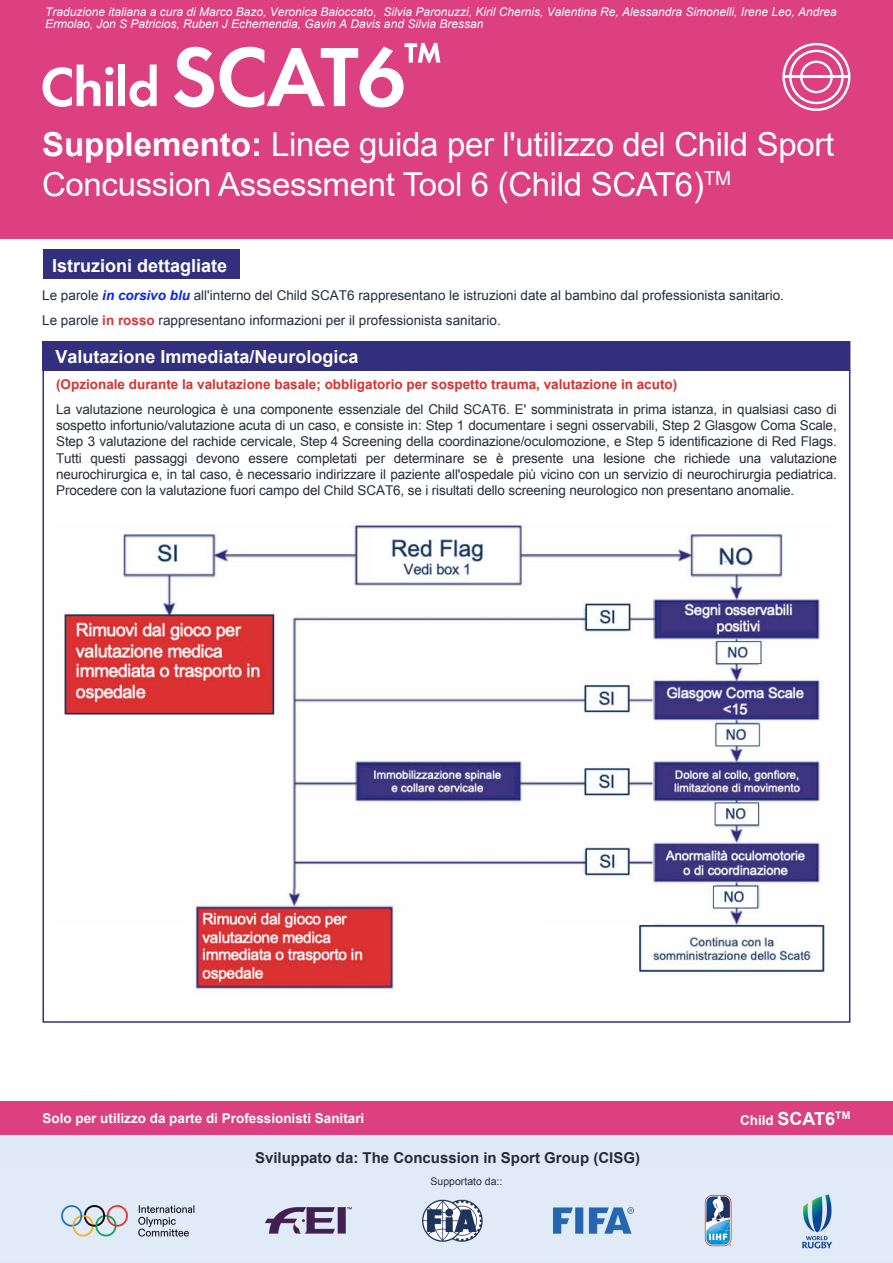
<style>
.page{position:relative;width:893px;height:1263px;background:#fff}
.page>*{position:absolute;margin:0;border:0;box-sizing:border-box;transform-origin:0 0}
.Cover_title_text{font:33px/39.6px "Arial";letter-spacing:-.01em;color:#fff}
.Paragraph_bold{font:700 18px "Arial";color:#fff}
.Paragraph_bold-2{font:700 15px "Arial";color:#272b3e}
.t1{font:13.5px/16.2px "Arial";letter-spacing:-.01em;color:#272b3e}
.Cover_title_text-2{font:700 13.5px "Arial";color:#fff}
.Cover_subtitle{font:700 13.5px "Arial";color:#fff}
.t2{font:italic 12px/12px "Arial";color:#fff}
.Paragraph_bold-3{font:10.5px "Arial";color:#272b3e}
.s1{font-weight:700}
.s2{font-weight:700;font-style:italic;color:#0a23f4}
.s3{font-style:inherit}
.s4{font-weight:700;color:#d2393f}
.s5{font-weight:700;color:#dc2f2f}
.s6{font-size:18px}
</style>
<div class="page">
<div style="left:0;top:0;width:893px;height:238px;background:#dc4080"></div>
<div style="left:43px;top:249px;width:196px;height:30px;background:#322f7e"></div>
<div style="left:43px;top:341px;width:807px;height:30px;background:#322f7e"></div>
<svg style="left:43px;top:65px;width:71px;height:42px"></svg>
<div style="left:118px;top:65px;width:7px;height:41px;background:#fff"></div>
<svg style="left:130px;top:65px;width:27px;height:42px"></svg>
<svg style="left:174px;top:43px;width:266px;height:64px"></svg>
<svg style="left:782px;top:43px;width:68px;height:68px"></svg>
<div style="left:0;top:1101px;width:893px;height:34px;background:#dc4080"></div>
<div style="left:0;top:1135px;width:893px;height:128px;background:#e0eaf7"></div>
<img style="left:61px;top:1194px;width:771px;height:55px">
<img style="left:64px;top:522px;width:762px;height:470px">
<p class="t2" style="left:45px;top:6px;width:793px">Traduzione italiana a cura di Marco Bazo, Veronica Baioccato, Silvia Paronuzzi, Kiril Chernis, Valentina Re, Alessandra Simonelli, Irene Leo, Andrea<br>Ermolao, Jon S Patricios, Ruben J Echemendia, Gavin A Davis and Silvia Bressan</p>
<p class="Cover_title_text" style="left:42px;top:125px;width:794px"><span class="s1">Supplemento:</span> Linee guida per l'utilizzo del Child Sport<br>Concussion Assessment Tool 6 (Child SCAT6)<sup>TM</sup></p>
<p class="Paragraph_bold" style="left:52px;top:254px;width:177px">Istruzioni dettagliate</p>
<p class="t1" style="left:42px;top:283px;width:743px;line-height:24.8px">Le parole <span class="s2">in corsivo blu</span> all'interno del Child SCAT6 rappresentano le istruzioni date al bambino dal <span class="s3">professionista sanitario</span>.<br>Le parole <span class="s4">in rosso</span> rappresentano informazioni per <span class="s3">il professionista sanitario</span>.</p>
<p class="Paragraph_bold" style="left:55px;top:345px;width:305px">Valutazione Immediata/Neurologica</p>
<p class="t1" style="left:56px;top:372px;width:782px;line-height:24.8px"><span class="s5">(Opzionale durante la valutazione basale; obbligatorio per sospetto</span> <span class="s5">trauma</span><span class="s5">, valutazione in acuto)<br></span>La valutazione neurologica è una componente essenziale del Child SCAT6. E' <span class="s3">s</span>omministrata in prima istanza, in qualsiasi caso di</p>
<p class="t1" style="left:56px;top:418px;width:782px;text-align:justify">sospetto infortunio/valutazione acuta di un caso, e consiste in: Step 1 documentare i segni osservabili, Step 2 Glasgow Coma Scale, Step 3 valutazione del rachide cervicale, Step 4 Screening della coordinazione/oculomozione, e Step 5 identificazione di Red Flags.<br>Tutti questi passaggi devono essere completati per determinare se è presente una lesione che richiede una valutazione neurochirurgica e, in tal caso, è necessario indirizzare il paziente all'ospedale più vicino con un servizio di neurochirurgia pediatrica.<br>Procedere con la valutazione fuori campo del Child SCAT6<span class="s3">,</span> se i risultati dello screening neurologico non presentano anomalie.</p>
<p class="Cover_title_text-2" style="left:43px;top:1110px;width:323px">Solo per utilizzo da parte di Professionisti Sanitari</p>
<p class="Cover_subtitle" style="left:740px;top:1111px;width:112px">Child <span class="s6">SCAT6</span><sup>TM</sup></p>
<p class="Paragraph_bold-2" style="left:255px;top:1148px;width:386px">Sviluppato da: The Concussion in Sport Group (CISG)</p>
<p class="Paragraph_bold-3" style="left:431px;top:1174px;width:73px">Supportato da::</p>
</div>
